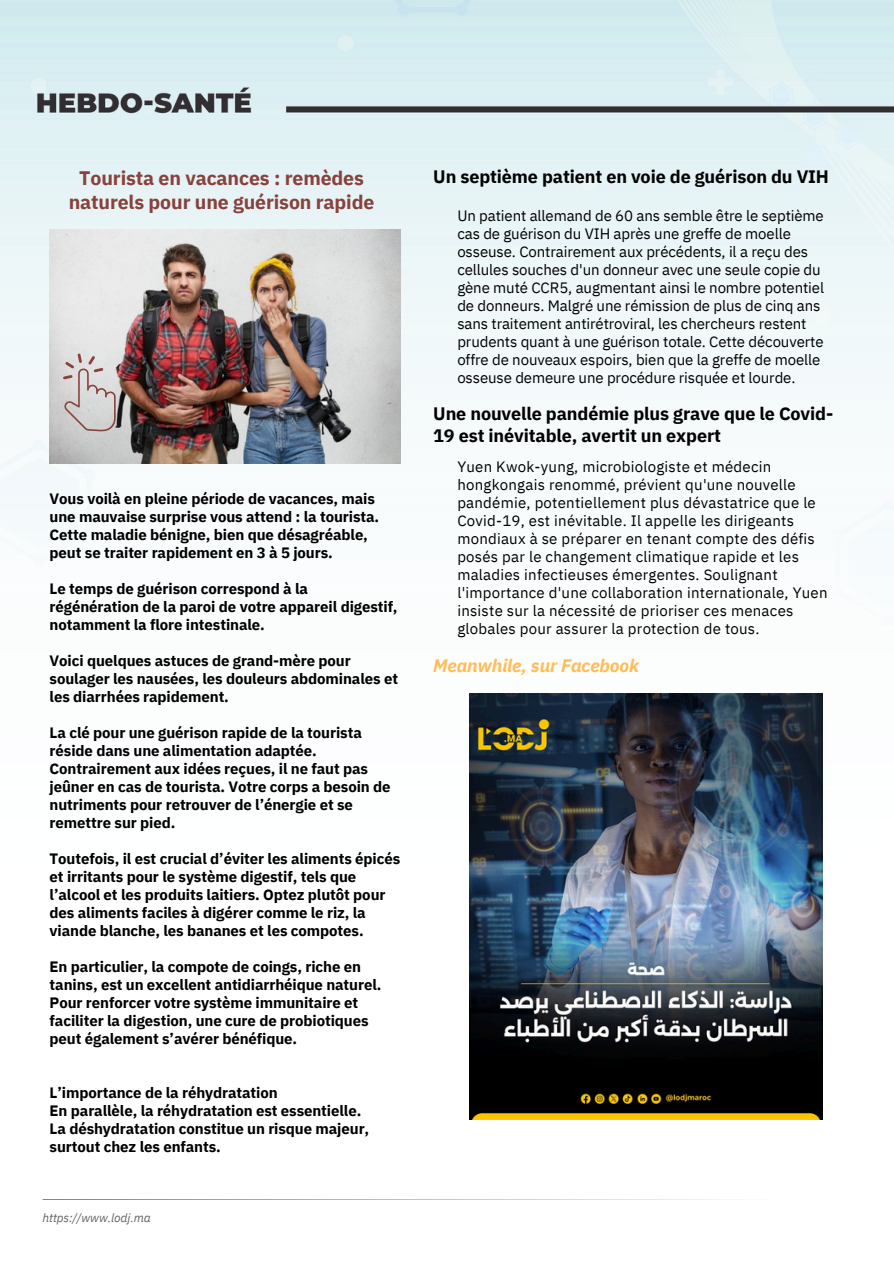
<style>
.page{position:relative;width:894px;height:1264px;background:#fff}
.page>*{position:absolute;margin:0;border:0;box-sizing:border-box;transform-origin:0 0}
.t1{font:700 19.5px/23.7px "IBM Plex Sans";letter-spacing:-.005em;color:#89413b;text-align:center}
.t2{font:700 18px/21.9px "IBM Plex Sans";letter-spacing:-.005em;color:#000}
.t3{font:italic 700 18px "IBM Plex Sans";letter-spacing:-.005em;color:#ffbd59}
.t4{font:700 15px/18px "IBM Plex Sans";letter-spacing:-.005em;color:#000}
.t5{font:15px/18px "IBM Plex Sans";letter-spacing:-.005em;color:#000}
.t6{font:15px/18px "IBM Plex Sans";letter-spacing:.015em;color:#000}
.t7{font:italic 12px "IBM Plex Sans";letter-spacing:-.005em;color:#646464}
</style>
<div class="page">
<img style="left:0;top:0;width:893px;height:1200px">
<svg style="left:43px;top:1199px;width:807px;height:1px"></svg>
<img style="left:469px;top:694px;width:353px;height:425px">
<img style="left:50px;top:229px;width:351px;height:234px">
<svg style="left:63px;top:353px;width:53px;height:78px;background:#d0c8c7"></svg>
<h2 class="t1" style="left:69px;top:166px;width:307px">Tourista en vacances : remèdes naturels pour une guérison rapide</h2>
<h2 class="t4" style="left:50px;top:489px;width:331px">Vous voilà en pleine période de vacances, mais une mauvaise surprise vous attend : la tourista.<br>Cette maladie bénigne, bien que désagréable, peut se traiter rapidement en 3 à 5 jours.</h2>
<h2 class="t4" style="left:50px;top:579px;width:349px">Le temps de guérison correspond à la régénération de la paroi de votre appareil digestif, notamment la flore intestinale.</h2>
<h2 class="t4" style="left:50px;top:651px;width:350px">Voici quelques astuces de grand-mère pour soulager les nausées, les douleurs abdominales et les diarrhées rapidement.</h2>
<h2 class="t4" style="left:50px;top:723px;width:342px">La clé pour une guérison rapide de la tourista réside dans une alimentation adaptée.<br>Contrairement aux idées reçues, il ne faut pas jeûner en cas de tourista. Votre corps a besoin de nutriments pour retrouver de l’énergie et se remettre sur pied.</h2>
<h2 class="t4" style="left:50px;top:849px;width:352px">Toutefois, il est crucial d’éviter les aliments épicés et irritants pour le système digestif, tels que l’alcool et les produits laitiers. Optez plutôt pour des aliments faciles à digérer comme le riz, la viande blanche, les bananes et les compotes.</h2>
<h1 class="t4" style="left:50px;top:957px;width:333px">En particulier, la compote de coings, riche en tanins, est un excellent antidiarrhéique naturel.<br>Pour renforcer votre système immunitaire et faciliter la digestion, une cure de probiotiques peut également s’avérer bénéfique.</h1>
<p class="t4" style="left:50px;top:1083px;width:321px">L’importance de la réhydratation<br>En parallèle, la réhydratation est essentielle.<br>La déshydratation constitue un risque majeur, surtout chez les enfants.</p>
<h3 class="t7" style="left:43px;top:1209px;width:110px">https://www.lodj.ma</h3>
<p class="t2" style="left:433px;top:165px;width:397px">Un septième patient en voie de guérison du VIH</p>
<p class="t5" style="left:457px;top:207px;width:368px">Un patient allemand de 60 ans semble être le septième cas de guérison du VIH après une greffe de moelle osseuse. Contrairement aux précédents, il a reçu des cellules souches d'un donneur avec une seule copie du gène muté CCR5, augmentant ainsi le nombre potentiel de donneurs. Malgré une rémission de plus de cinq ans sans traitement antirétroviral, les chercheurs restent prudents quant à une guérison totale. Cette découverte offre de nouveaux espoirs, bien que la greffe de moelle osseuse demeure une procédure risquée et lourde.</p>
<h1 class="t2" style="left:433px;top:402px;width:401px">Une nouvelle pandémie plus grave que le Covid-<br>19 est inévitable, avertit un expert</h1>
<h3 class="t6" style="left:457px;top:457px;width:371px">Yuen Kwok-yung, microbiologiste et médecin hongkongais renommé, prévient qu'une nouvelle pandémie, potentiellement plus dévastatrice que le Covid-19, est inévitable. Il appelle les dirigeants mondiaux à se préparer en tenant compte des défis posés par le changement climatique rapide et les maladies infectieuses émergentes. Soulignant l'importance d'une collaboration internationale, Yuen insiste sur la nécessité de prioriser ces menaces globales pour assurer la protection de tous.</h3>
<h2 class="t3" style="left:433px;top:653px;width:207px">Meanwhile, sur Facebook</h2>
</div>
